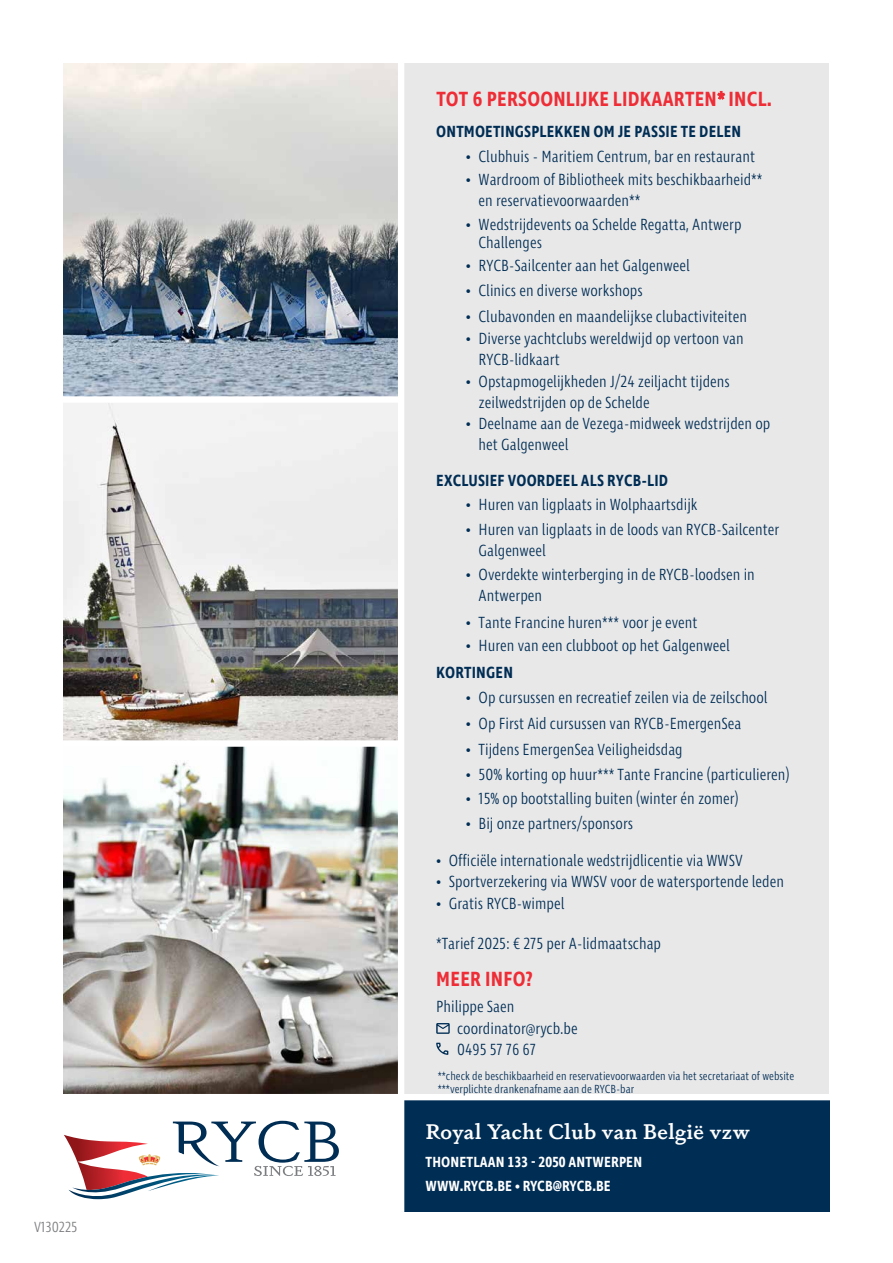
<style>
.page{position:relative;width:893px;height:1263px;background:#fff}
.page>*{position:absolute;margin:0;border:0;box-sizing:border-box;transform-origin:0 0}
.t1{font:600 21px "Ingra Cd";letter-spacing:.01em;color:#ee2d36}
.t2{font:600 21px "Dapifer";letter-spacing:.025em;color:#fff}
.t3{font:300 16.5px/21px "Ingra Cd";color:#002d54}
.t4{font:600 16.5px "Ingra Cd";letter-spacing:.01em;color:#002d54}
.t5{font:600 15px/24px "Ingra Cd";letter-spacing:.01em;color:#fff}
.t6{font:300 15px "Ingra Cd";color:#7b7c7f}
.t7{font:300 12px/13.2px "Ingra Cd";color:#002c54}
</style>
<div class="page">
<img style="left:64px;top:747px;width:334px;height:347px">
<svg style="left:64px;top:403px;width:334px;height:337px"></svg>
<svg style="left:64px;top:64px;width:334px;height:332px;background:#a8afb5"></svg>
<div style="left:404px;top:64px;width:425px;height:1030px;background:#e8e8e9"></div>
<svg style="left:436px;top:1023px;width:14px;height:11px"></svg>
<svg style="left:436px;top:1043px;width:12px;height:12px"></svg>
<svg style="left:64px;top:1121px;width:275px;height:79px"></svg>
<div style="left:401px;top:1097px;width:428px;height:115px;background:#002d54"></div>
<div style="left:398px;top:51px;width:6px;height:1161px;background:#fff"></div>
<div style="left:56px;top:1094px;width:792px;height:6px;background:#fff"></div>
<p class="t6" style="left:34px;top:1217px;width:45px">V130225</p>
<p class="t1" style="left:436px;top:86px;width:337px">TOT 6 PERSOONLIJKE LIDKAARTEN* INCL.</p>
<p class="t4" style="left:436px;top:121px;width:306px">ONTMOETINGSPLEKKEN OM JE PASSIE TE DELEN</p>
<p class="t3" style="left:466px;top:147px;width:291px">• Clubhuis - Maritiem Centrum, bar en restaurant</p>
<p class="t3" style="left:479px;top:170px;width:285px;line-height:20.5px;text-indent:-13px">• Wardroom of Bibliotheek mits beschikbaarheid** en reservatievoorwaarden**</p>
<p class="t3" style="left:479px;top:217px;width:264px;line-height:17.4px;text-indent:-13px">• Wedstrijdevents oa Schelde Regatta, Antwerp<br>Challenges</p>
<p class="t3" style="left:466px;top:255px;width:225px">• RYCB-Sailcenter aan het Galgenweel</p>
<p class="t3" style="left:466px;top:281px;width:178px">• Clinics en diverse workshops</p>
<p class="t3" style="left:466px;top:307px;width:283px">• Clubavonden en maandelijkse clubactiviteiten</p>
<p class="t3" style="left:479px;top:329px;width:267px;text-indent:-13px">• Diverse yachtclubs wereldwijd op vertoon van<br>RYCB-lidkaart</p>
<p class="t3" style="left:479px;top:372px;width:253px;text-indent:-13px">• Opstapmogelijkheden J/24 zeiljacht tijdens zeilwedstrijden op de Schelde</p>
<p class="t3" style="left:479px;top:414px;width:293px;text-indent:-13px">• Deelname aan de Vezega-midweek wedstrijden op het Galgenweel</p>
<p class="t4" style="left:436px;top:470px;width:233px">EXCLUSIEF VOORDEEL ALS RYCB-LID</p>
<p class="t3" style="left:466px;top:495px;width:233px">• Huren van ligplaats in Wolphaartsdijk</p>
<p class="t3" style="left:479px;top:519px;width:302px;text-indent:-13px">• Huren van ligplaats in de loods van RYCB-Sailcenter<br>Galgenweel</p>
<p class="t3" style="left:479px;top:565px;width:278px;text-indent:-13px">• Overdekte winterberging in de RYCB-loodsen in<br>Antwerpen</p>
<p class="t3" style="left:466px;top:613px;width:233px">• Tante Francine huren*** voor je event</p>
<p class="t3" style="left:466px;top:636px;width:265px">• Huren van een clubboot op het Galgenweel</p>
<p class="t4" style="left:436px;top:663px;width:78px">KORTINGEN</p>
<p class="t3" style="left:466px;top:688px;width:303px">• Op cursussen en recreatief zeilen via de zeilschool</p>
<p class="t3" style="left:466px;top:714px;width:277px">• Op First Aid cursussen van RYCB-EmergenSea</p>
<p class="t3" style="left:466px;top:739px;width:218px">• Tijdens EmergenSea Veiligheidsdag</p>
<p class="t3" style="left:466px;top:764px;width:325px">• 50% korting op huur*** Tante Francine (particulieren)</p>
<p class="t3" style="left:466px;top:789px;width:274px">• 15% op bootstalling buiten (winter én zomer)</p>
<p class="t3" style="left:466px;top:813px;width:169px">• Bij onze partners/sponsors</p>
<p class="t3" style="left:436px;top:850px;width:308px">• Officiële internationale wedstrijdlicentie via WWSV</p>
<p class="t3" style="left:436px;top:872px;width:349px">• Sportverzekering via WWSV voor de watersportende leden</p>
<p class="t3" style="left:436px;top:893px;width:130px">• Gratis RYCB-wimpel</p>
<p class="t3" style="left:436px;top:934px;width:227px">*Tarief 2025: € 275 per A-lidmaatschap</p>
<p class="t1" style="left:436px;top:966px;width:98px">MEER INFO?</p>
<p class="t3" style="left:457px;top:996px;width:122px;line-height:21.6px;text-indent:-21px">Philippe Saen coordinator@rycb.be<br>0495 57 76 67</p>
<p class="t7" style="left:438px;top:1070px;width:358px">**check de beschikbaarheid en reservatievoorwaarden via het secretariaat of website ***verplichte drankenafname aan de RYCB-bar</p>
<p class="t2" style="left:425px;top:1116px;width:326px">Royal Yacht Club van België vzw</p>
<p class="t5" style="left:425px;top:1151px;width:218px">THONETLAAN 133 - 2050 ANTWERPEN<br>WWW.RYCB.BE • RYCB@RYCB.BE</p>
</div>
